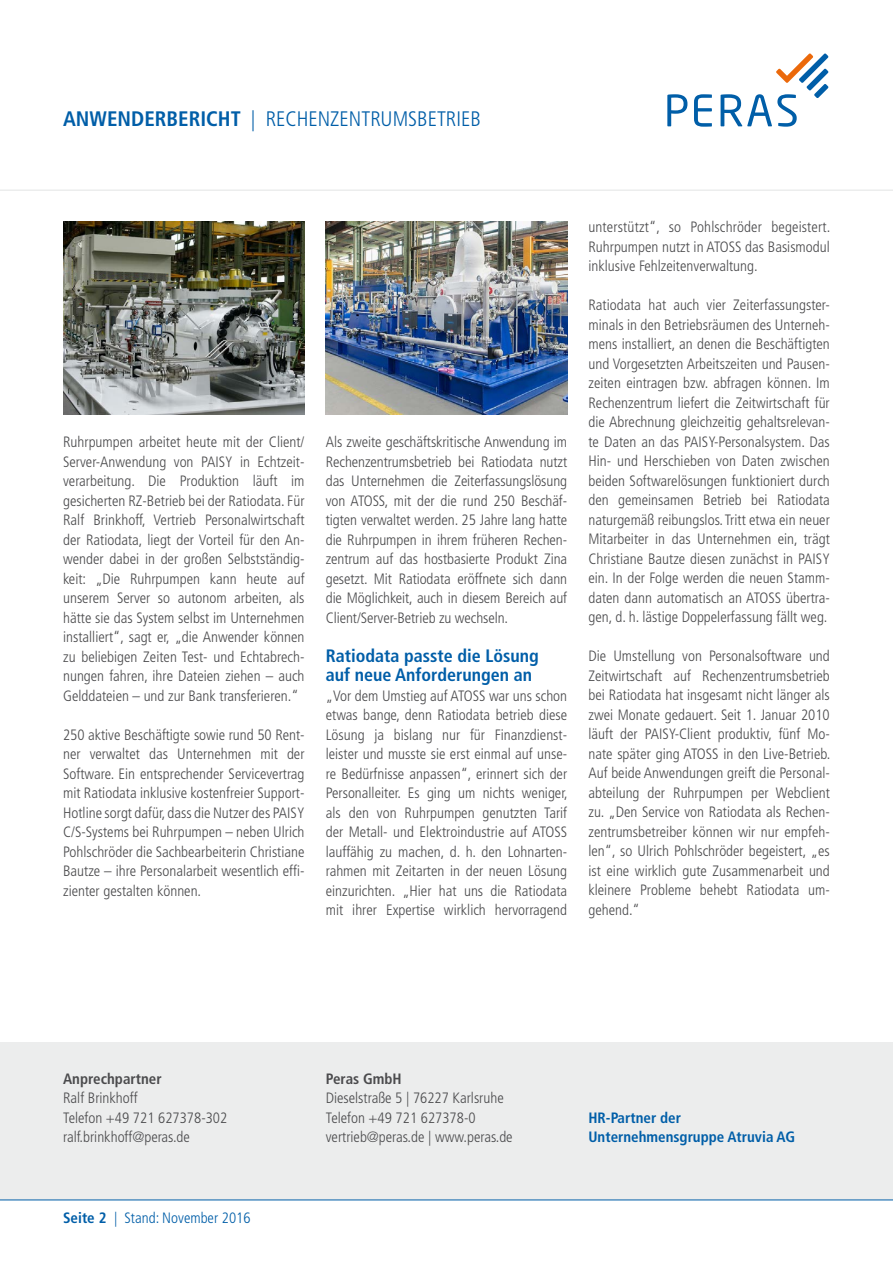
<style>
.page{position:relative;width:893px;height:1263px;background:#fff}
.page>*{position:absolute;margin:0;border:0;box-sizing:border-box;transform-origin:0 0}
.t1{font:300 condensed 21px "Frutiger";color:#005ea8}
.t2{font:700 condensed 18px/19.5px "Frutiger";color:#005ea8}
.t3{font:300 condensed 15px/19.5px "Frutiger";color:#4b4b4d;text-align:justify}
.t4{font:700 condensed 15px/19.5px "Frutiger";color:#005ea8}
.t5{font:300 condensed 15px "Frutiger";color:#005ea8}
.t6{font:700 condensed 15px "Frutiger";color:#4b4b4d}
.s1{font-weight:700}
</style>
<div class="page">
<hr style="left:0;top:189px;width:893px;height:2px;background:#eceded">
<svg style="left:667px;top:94px;width:20px;height:32px"></svg>
<svg style="left:694px;top:94px;width:18px;height:33px"></svg>
<svg style="left:721px;top:53px;width:107px;height:74px"></svg>
<img style="left:326px;top:221px;width:241px;height:194px">
<img style="left:63px;top:221px;width:242px;height:194px">
<div style="left:0;top:1042px;width:893px;height:158px;background:#eceded"></div>
<hr style="left:0;top:1200px;width:893px;height:1px;background:#005ea8">
<h1 class="t1" style="left:63px;top:107px;width:419px"><span class="s1">ANWENDERBERICHT</span> | RECHENZENTRUMSBETRIEB</h1>
<p class="t3" style="left:63px;top:432px;width:243px">Ruhrpumpen arbeitet heute mit der Client/ Server-Anwendung von PAISY in Echtzeit&shy;verarbeitung. Die Produktion läuft im gesicherten RZ-Betrieb bei der Ratiodata. Für Ralf Brinkhoff, Vertrieb Personalwirtschaft der Ratiodata, liegt der Vorteil für den An&shy;wender dabei in der großen Selbstständig&shy;keit: „Die Ruhrpumpen kann heute auf unserem Server so autonom arbeiten, als hätte sie das System selbst im Unternehmen installiert“, sagt er, „die Anwender können zu beliebigen Zeiten Test- und Echtabrech&shy;nungen fahren, ihre Dateien ziehen – auch Gelddateien – und zur Bank transferieren.“</p>
<p class="t3" style="left:63px;top:725px;width:243px">250 aktive Beschäftigte sowie rund 50 Rent&shy;ner verwaltet das Unternehmen mit der Software. Ein entsprechender Servicevertrag mit Ratiodata inklusive kostenfreier Support-Hotline sorgt dafür, dass die Nutzer des PAISY C/S-Systems bei Ruhrpumpen – neben Ulrich Pohlschröder die Sachbearbeiterin Christiane Bautze – ihre Personalarbeit wesentlich effi&shy;zienter gestalten können.</p>
<p class="t3" style="left:326px;top:432px;width:243px">Als zweite geschäftskritische Anwendung im Rechenzentrumsbetrieb bei Ratiodata nutzt das Unternehmen die Zeiterfassungslösung von ATOSS, mit der die rund 250 Beschäf&shy;tigten verwaltet werden. 25 Jahre lang hatte die Ruhrpumpen in ihrem früheren Rechen&shy;zentrum auf das hostbasierte Produkt Zina gesetzt. Mit Ratiodata eröffnete sich dann die Möglichkeit, auch in diesem Bereich auf Client/Server-Betrieb zu wechseln.</p>
<p class="t2" style="left:326px;top:646px;width:215px">Ratiodata passte die Lösung auf neue Anforderungen an</p>
<p class="t3" style="left:326px;top:686px;width:243px">„Vor dem Umstieg auf ATOSS war uns schon etwas bange, denn Ratiodata betrieb diese Lösung ja bislang nur für Finanzdienst&shy;leister und musste sie erst einmal auf unse&shy;re Bedürfnisse anpassen“, erinnert sich der Personalleiter. Es ging um nichts weniger, als den von Ruhrpumpen genutzten Tarif der Metall- und Elektroindustrie auf ATOSS lauffähig zu machen, d. h. den Lohnarten&shy;rahmen mit Zeitarten in der neuen Lösung einzurichten. „Hier hat uns die Ratiodata mit ihrer Expertise wirklich hervorragend</p>
<p class="t3" style="left:588px;top:218px;width:243px">unterstützt“, so Pohlschröder begeistert.<br>Ruhrpumpen nutzt in ATOSS das Basismodul inklusive Fehlzeitenverwaltung.</p>
<p class="t3" style="left:588px;top:296px;width:243px">Ratiodata hat auch vier Zeiterfassungster&shy;minals in den Betriebsräumen des Unterneh&shy;mens installiert, an denen die Beschäftigten und Vorgesetzten Arbeitszeiten und Pausen&shy;zeiten eintragen bzw. abfragen können. Im Rechenzentrum liefert die Zeitwirtschaft für die Abrechnung gleichzeitig gehaltsrelevan&shy;te Daten an das PAISY-Personalsystem. Das Hin- und Herschieben von Daten zwischen beiden Softwarelösungen funktioniert durch den gemeinsamen Betrieb bei Ratiodata naturgemäß reibungslos. Tritt etwa ein neuer Mitarbeiter in das Unternehmen ein, trägt Christiane Bautze diesen zunächst in PAISY ein. In der Folge werden die neuen Stamm&shy;daten dann automatisch an ATOSS übertra&shy;gen, d. h. lästige Doppelerfassung fällt weg.</p>
<p class="t3" style="left:588px;top:647px;width:243px">Die Umstellung von Personalsoftware und Zeitwirtschaft auf Rechenzentrumsbetrieb bei Ratiodata hat insgesamt nicht länger als zwei Monate gedauert. Seit 1. Januar 2010 läuft der PAISY-Client produktiv, fünf Mo&shy;nate später ging ATOSS in den Live-Betrieb.<br>Auf beide Anwendungen greift die Personal&shy;abteilung der Ruhrpumpen per Webclient zu. „Den Service von Ratiodata als Rechen&shy;zentrumsbetreiber können wir nur empfeh&shy;len“, so Ulrich Pohlschröder begeistert, „es ist eine wirklich gute Zusammenarbeit und kleinere Probleme behebt Ratiodata um&shy;gehend.“</p>
<p class="t6" style="left:63px;top:1070px;width:100px">Anprechpartner</p>
<p class="t3" style="left:63px;top:1089px;width:166px;text-align:left">Ralf Brinkhoff<br>Telefon +49 721 627378-302 ralf.brinkhoff@peras.de</p>
<p class="t5" style="left:63px;top:1209px;width:189px"><span class="s1">Seite 2</span> | Stand: November 2016</p>
<p class="t6" style="left:326px;top:1070px;width:77px">Peras GmbH</p>
<p class="t3" style="left:326px;top:1089px;width:188px;text-align:left">Dieselstraße 5 | 76227 Karlsruhe<br>Telefon +49 721 627378-0 vertrieb@peras.de | www.peras.de</p>
<p class="t4" style="left:588px;top:1108px;width:208px">HR-Partner der<br>Unternehmensgruppe Atruvia AG</p>
</div>
